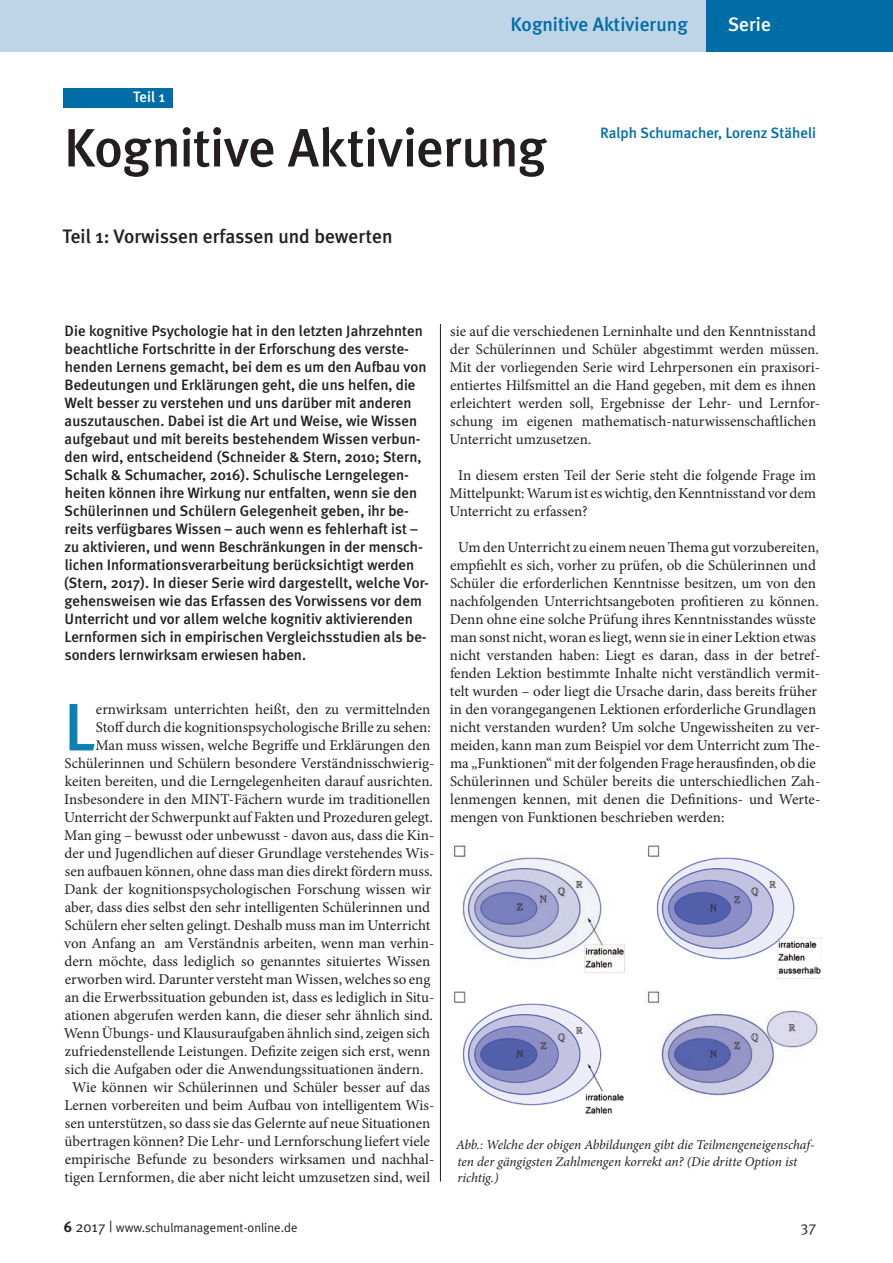
<style>
.page{position:relative;width:893px;height:1263px;background:#fff}
.page>*{position:absolute;margin:0;border:0;box-sizing:border-box;transform-origin:0 0}
.t1{font:67.05px "Meta Plus CV Medium";color:#0c80b4}
.t2{font:54px "Meta Plus CV Medium";letter-spacing:-.015em;color:#231f20}
.t3{font:19.5px "Meta Plus CV Medium";color:#231f20}
.t4{font:19.5px "Meta Plus CV Medium";color:#006da6}
.t5{font:19.5px "Meta Plus CV Medium";color:#fff}
.t6{font:15px/18px "Minion Pro";color:#231f20}
.t7{font:15px/18px "Meta Plus CV Medium";color:#231f20}
.t8{font:15px "Meta Plus CV Medium";color:#006da6}
.t9{font:15px "Meta Plus CV Medium";color:#fff}
.t10{font:15px "Meta Plus CV";color:#231f20}
.t11{font:italic 13.5px/16.5px "Minion Pro";letter-spacing:-.005em;color:#231f20}
.t12{font:12.75px "Meta Plus CV";color:#231f20}
.s1{font-family:"Meta Plus CV Bold";font-size:15px}
.s2{font-size:15px}
</style>
<div class="page">
<hr style="left:440px;top:324px;width:1px;height:857px;background:#231f20">
<div style="left:63px;top:88px;width:109px;height:19px;background:#006da6"></div>
<img style="left:451px;top:842px;width:174px;height:131px">
<img style="left:648px;top:845px;width:174px;height:133px">
<img style="left:454px;top:991px;width:170px;height:123px">
<img style="left:644px;top:988px;width:174px;height:109px">
<div style="left:0;top:0;width:707px;height:51px;background:#bed4e7"></div>
<div style="left:707px;top:0;width:186px;height:51px;background:#006da6"></div>
<p class="t9" style="left:133px;top:88px;width:33px">Teil 1</p>
<h3 class="t4" style="left:511px;top:13px;width:179px">Kognitive Aktivierung</h3>
<h3 class="t5" style="left:728px;top:13px;width:44px">Serie</h3>
<h2 class="t2" style="left:64px;top:116px;width:484px">Kognitive Aktivierung</h2>
<h3 class="t3" style="left:62px;top:224px;width:332px">Teil 1: Vorwissen erfassen und bewerten</h3>
<p class="t8" style="left:600px;top:124px;width:218px">Ralph Schumacher, Lorenz Stäheli</p>
<p class="t7" style="left:64px;top:322px;width:367px">Die kognitive Psychologie hat in den letzten Jahrzehnten beachtliche Fortschritte in der Erforschung des verste&shy;henden Lernens gemacht, bei dem es um den Aufbau von Bedeutungen und Erklärungen geht, die uns helfen, die Welt besser zu verstehen und uns darüber mit anderen auszutauschen. Dabei ist die Art und Weise, wie Wissen aufgebaut und mit bereits bestehendem Wissen verbun&shy;den wird, entscheidend (Schneider &amp; Stern, 2010; Stern, Schalk &amp; Schumacher, 2016). Schulische Lerngelegen&shy;heiten können ihre Wirkung nur entfalten, wenn sie den Schülerinnen und Schülern Gelegenheit geben, ihr be&shy;reits verfügbares Wissen – auch wenn es fehlerhaft ist – zu aktivieren, und wenn Beschränkungen in der mensch&shy;lichen Informationsverarbeitung berücksichtigt werden (Stern, 2017). In dieser Serie wird dargestellt, welche Vor&shy;gehensweisen wie das Erfassen des Vorwissens vor dem Unterricht und vor allem welche kognitiv aktivierenden Lernformen sich in empirischen Vergleichsstudien als be&shy;sonders lernwirksam erwiesen haben.</p>
<h1 class="t1" style="left:64px;top:688px;width:33px">L</h1>
<p class="t6" style="left:96px;top:701px;width:336px">ernwirksam unterrichten heißt, den zu vermittelnden</p>
<p class="t6" style="left:96px;top:719px;width:337px">Stoff durch die kognitionspsychologische Brille zu sehen:</p>
<p class="t6" style="left:95px;top:737px;width:336px">Man muss wissen, welche Begriffe und Erklärungen den</p>
<p class="t6" style="left:65px;top:755px;width:371px">Schülerinnen und Schülern besondere Verständnisschwierig-</p>
<p class="t6" style="left:65px;top:773px;width:370px">keiten bereiten, und die Lerngelegenheiten darauf ausrichten.</p>
<p class="t6" style="left:64px;top:791px;width:367px">Insbesondere in den MINT-Fächern wurde im traditionellen</p>
<p class="t6" style="left:64px;top:809px;width:370px">Unterricht der Schwerpunkt auf Fakten und Prozeduren gelegt.</p>
<p class="t6" style="left:64px;top:827px;width:372px">Man ging – bewusst oder unbewusst - davon aus, dass die Kin-</p>
<p class="t6" style="left:65px;top:845px;width:371px">der und Jugendlichen auf dieser Grundlage verstehendes Wis-</p>
<p class="t6" style="left:65px;top:863px;width:370px">sen aufbauen können, ohne dass man dies direkt fördern muss.</p>
<p class="t6" style="left:64px;top:881px;width:368px">Dank der kognitionspsychologischen Forschung wissen wir</p>
<p class="t6" style="left:65px;top:899px;width:367px">aber, dass dies selbst den sehr intelligenten Schülerinnen und</p>
<p class="t6" style="left:65px;top:917px;width:367px">Schülern eher selten gelingt. Deshalb muss man im Unterricht</p>
<p class="t6" style="left:64px;top:935px;width:372px">von Anfang an am Verständnis arbeiten, wenn man verhin-</p>
<p class="t6" style="left:65px;top:953px;width:367px">dern möchte, dass lediglich so genanntes situiertes Wissen</p>
<p class="t6" style="left:65px;top:971px;width:367px">erworben wird. Darunter versteht man Wissen, welches so eng</p>
<p class="t6" style="left:65px;top:989px;width:371px">an die Erwerbssituation gebunden ist, dass es lediglich in Situ-</p>
<p class="t6" style="left:65px;top:1007px;width:370px">ationen abgerufen werden kann, die dieser sehr ähnlich sind.</p>
<p class="t6" style="left:64px;top:1025px;width:368px">Wenn Übungs- und Klausuraufgaben ähnlich sind, zeigen sich</p>
<p class="t6" style="left:65px;top:1043px;width:367px">zufriedenstellende Leistungen. Defizite zeigen sich erst, wenn</p>
<p class="t6" style="left:65px;top:1061px;width:360px">sich die Aufgaben oder die Anwendungssituationen ändern.</p>
<p class="t6" style="left:72px;top:1079px;width:359px">Wie können wir Schülerinnen und Schüler besser auf das</p>
<p class="t6" style="left:64px;top:1097px;width:372px">Lernen vorbereiten und beim Aufbau von intelligentem Wis-</p>
<p class="t6" style="left:65px;top:1115px;width:367px">sen unterstützen, so dass sie das Gelernte auf neue Situationen</p>
<p class="t6" style="left:65px;top:1133px;width:367px">übertragen können? Die Lehr- und Lernforschung liefert viele</p>
<p class="t6" style="left:65px;top:1151px;width:371px">empirische Befunde zu besonders wirksamen und nachhal-</p>
<p class="t6" style="left:65px;top:1169px;width:367px">tigen Lernformen, die aber nicht leicht umzusetzen sind, weil</p>
<p class="t6" style="left:449px;top:323px;width:372px">sie auf die verschiedenen Lerninhalte und den Kenntnisstand der Schülerinnen und Schüler abgestimmt werden müssen.<br>Mit der vorliegenden Serie wird Lehrpersonen ein praxisori&shy;entiertes Hilfsmittel an die Hand gegeben, mit dem es ihnen erleichtert werden soll, Ergebnisse der Lehr- und Lernfor&shy;schung im eigenen mathematisch-naturwissenschaftlichen Unterricht umzusetzen.</p>
<p class="t6" style="left:449px;top:467px;width:368px;text-align:justify;text-indent:9px">In diesem ersten Teil der Serie steht die folgende Frage im Mittelpunkt: Warum ist es wichtig, den Kenntnisstand vor dem Unterricht zu erfassen?</p>
<p class="t6" style="left:450px;top:539px;width:372px;text-indent:8px">Um den Unterricht zu einem neuen Thema gut vorzubereiten, empfiehlt es sich, vorher zu prüfen, ob die Schülerinnen und Schüler die erforderlichen Kenntnisse besitzen, um von den nachfolgenden Unterrichtsangeboten profitieren zu können.<br>Denn ohne eine solche Prüfung ihres Kenntnisstandes wüsste man sonst nicht, woran es liegt, wenn sie in einer Lektion etwas nicht verstanden haben: Liegt es daran, dass in der betref&shy;fenden Lektion bestimmte Inhalte nicht verständlich vermit&shy;telt wurden – oder liegt die Ursache darin, dass bereits früher in den vorangegangenen Lektionen erforderliche Grundlagen nicht verstanden wurden? Um solche Ungewissheiten zu ver&shy;meiden, kann man zum Beispiel vor dem Unterricht zum The&shy;ma „Funktionen“ mit der folgenden Frage herausfinden, ob die Schülerinnen und Schüler bereits die unterschiedlichen Zah&shy;lenmengen kennen, mit denen die Definitions- und Werte&shy;mengen von Funktionen beschrieben werden:</p>
<p class="t11" style="left:456px;top:1136px;width:360px">Abb.: Welche der obigen Abbildungen gibt die Teilmengeneigenschaf&shy;ten der gängigsten Zahlmengen korrekt an? (Die dritte Option ist richtig.)</p>
<p class="t12" style="left:64px;top:1220px;width:235px"><span class="s1">6</span> <span class="s2">2017 |</span> www.schulmanagement-online.de</p>
<p class="t10" style="left:800px;top:1218px;width:18px">37</p>
</div>
